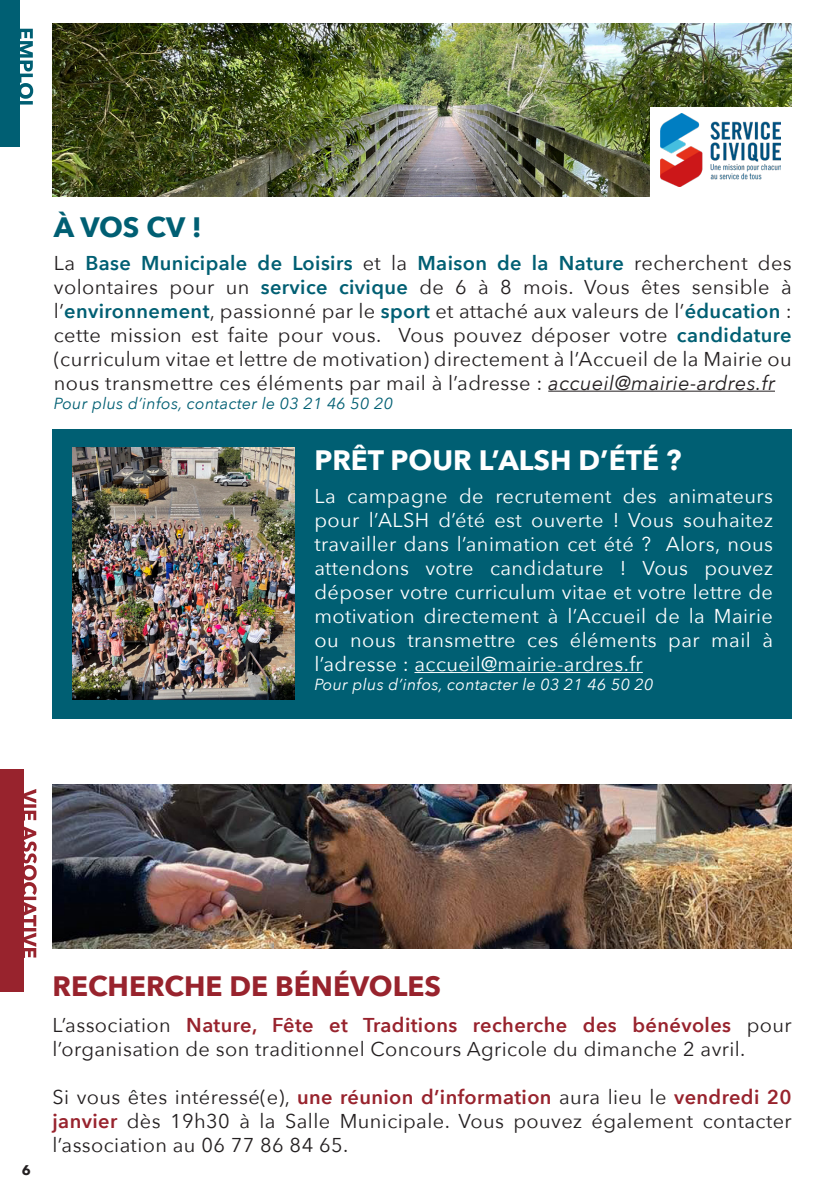
<style>
.page{position:relative;width:840px;height:1191px;background:#fff}
.page>*{position:absolute;margin:0;border:0;box-sizing:border-box;transform-origin:0 0}
.t1{font:700 28px "Avenir Next";color:#98232d}
.t2{font:700 28px "Avenir Next";color:#fff}
.t3{font:700 28px "Avenir Next";color:#005f73}
.t4{font:20px/24px "Avenir Next";letter-spacing:.02em;color:#231f20;text-align:justify}
.t5{font:20px/24px "Avenir Next";letter-spacing:.02em;color:#fff;text-align:justify}
.t6{font:italic 16px "Avenir Next";letter-spacing:.02em;color:#005f73}
.t7{font:italic 16px "Avenir Next";letter-spacing:.02em;color:#fff}
.t8{font:700 14px "Avenir Next";color:#231f20}
.s1{font-weight:600;color:#005f73}
.s2{font-style:italic}
.s3{font-weight:600;color:#98232d}
</style>
<div class="page">
<div style="left:0;top:769px;width:23px;height:222px;background:#98232d"></div>
<svg style="left:23px;top:789px;width:14px;height:169px"></svg>
<img style="left:52px;top:784px;width:739px;height:164px">
<div style="left:0;top:0;width:20px;height:147px;background:#005f73"></div>
<svg style="left:20px;top:29px;width:13px;height:76px"></svg>
<img style="left:52px;top:23px;width:739px;height:174px">
<hr style="left:548px;top:391px;width:226px;height:1px;background:#231f20">
<div style="left:650px;top:107px;width:159px;height:104px;background:#fff"></div>
<img style="left:660px;top:114px;width:119px;height:72px">
<div style="left:52px;top:429px;width:739px;height:289px;background:#005f73"></div>
<img style="left:72px;top:447px;width:222px;height:252px">
<hr style="left:414px;top:672px;width:228px;height:1px;background:#fff">
<p class="t3" style="left:54px;top:203px;width:149px">À VOS CV !</p>
<p class="t4" style="left:54px;top:250px;width:739px">La <span class="s1">Base Municipale de Loisirs</span> et la <span class="s1">Maison de la Nature</span> recherchent des volontaires pour un <span class="s1">service civique</span> de 6 à 8 mois. Vous êtes sensible à l’<span class="s1">environnement</span>, passionné par le <span class="s1">sport</span> et attaché aux valeurs de l’<span class="s1">éducation</span> : cette mission est faite pour vous. Vous pouvez déposer votre <span class="s1">candidature </span>(curriculum vitae et lettre de motivation) directement à l’Accueil de la Mairie ou nous transmettre ces éléments par mail à l’adresse : <span class="s2">accueil@mairie-ardres.fr</span></p>
<p class="t6" style="left:54px;top:390px;width:340px">Pour plus d’infos, contacter le 03 21 46 50 20</p>
<p class="t2" style="left:314px;top:436px;width:368px">PRÊT POUR L’ALSH D’ÉTÉ ?</p>
<p class="t5" style="left:314px;top:483px;width:460px">La campagne de recrutement des animateurs pour l’ALSH d’été est ouverte ! Vous souhaitez travailler dans l’animation cet été ? Alors, nous attendons votre candidature ! Vous pouvez déposer votre curriculum vitae et votre lettre de motivation directement à l’Accueil de la Mairie ou nous transmettre ces éléments par mail à l’adresse : accueil@mairie-ardres.fr</p>
<p class="t7" style="left:314px;top:671px;width:340px">Pour plus d’infos, contacter le 03 21 46 50 20</p>
<p class="t8" style="left:22px;top:1158px;width:11px">6</p>
<p class="t1" style="left:52px;top:962px;width:390px">RECHERCHE DE BÉNÉVOLES</p>
<p class="t4" style="left:52px;top:1012px;width:740px">L’association <span class="s3">Nature, Fête et Traditions recherche des bénévoles</span> pour l’organisation de son traditionnel Concours Agricole du dimanche 2 avril.</p>
<p class="t4" style="left:52px;top:1084px;width:740px">Si vous êtes intéressé(e), <span class="s3">une réunion d’information</span> aura lieu le <span class="s3">vendredi 20 janvier</span> dès 19h30 à la Salle Municipale. Vous pouvez également contacter l’association au 06 77 86 84 65.</p>
</div>
